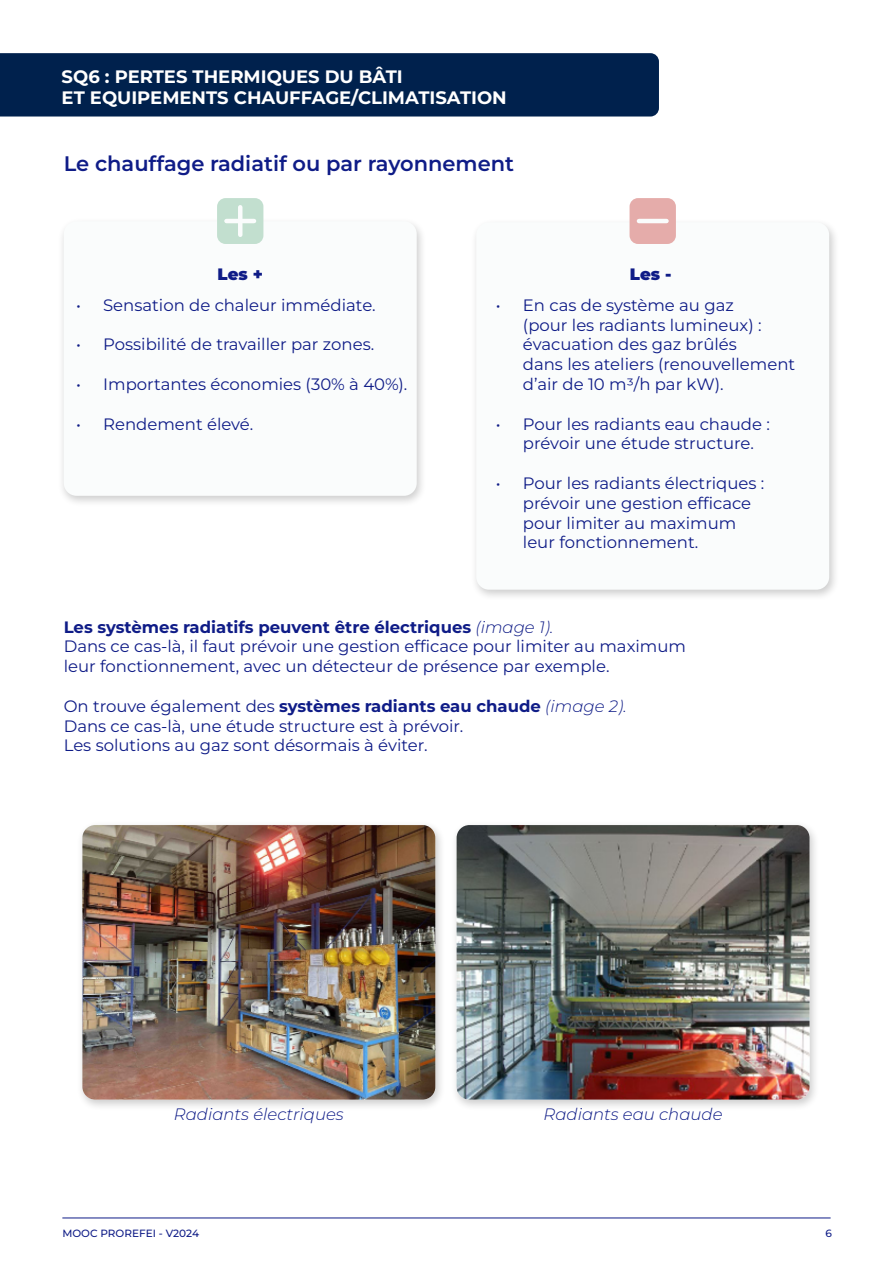
<style>
.page{position:relative;width:893px;height:1263px;background:#fff}
.page>*{position:absolute;margin:0;border:0;box-sizing:border-box;transform-origin:0 0}
.t1{font:600 21px "Montserrat";color:#0f1c87}
.t2{font:700 18px/21.6px "Montserrat";color:#fff}
.t3{font:16.5px/19.8px "Montserrat";color:#0f1c87}
.t4{font:italic 300 16.5px "Montserrat";color:#0f1c87}
.t5{font:900 16.5px "Montserrat";color:#0f1c87}
.t6{font:500 10.5px "Montserrat";color:#0f1c87}
.s1{font-weight:700}
.s2{font-weight:300;font-style:italic}
</style>
<div class="page">
<hr style="left:62px;top:1217px;width:769px;height:1px;background:#0f1c87">
<div style="left:0;top:53px;width:659px;height:64px;background:#00214d"></div>
<div style="left:58px;top:217px;width:369px;height:291px;background:#000;opacity:.2"></div>
<div style="left:64px;top:221px;width:353px;height:275px;background:#fafcfc;border-radius:13px"></div>
<div style="left:217px;top:198px;width:46px;height:46px;background:#c2dfcf;border-radius:9px"></div>
<hr style="left:226px;top:219px;width:28px;height:4px;background:#fafcfc">
<hr style="left:238px;top:207px;width:4px;height:28px;background:#fafcfc">
<div style="left:470px;top:218px;width:369px;height:383px;background:#000;opacity:.2"></div>
<div style="left:476px;top:222px;width:353px;height:368px;background:#fafcfc;border-radius:13px"></div>
<div style="left:630px;top:198px;width:46px;height:46px;background:#e5acaa;border-radius:9px"></div>
<hr style="left:639px;top:219px;width:27px;height:4px;background:#fafcfc">
<div style="left:450px;top:821px;width:370px;height:291px;background:#000;opacity:.2"></div>
<img style="left:457px;top:825px;width:352px;height:274px">
<div style="left:76px;top:821px;width:370px;height:291px;background:#000;opacity:.2"></div>
<img style="left:82px;top:825px;width:353px;height:274px">
<p class="t2" style="left:62px;top:65px;width:447px">SQ6 : PERTES THERMIQUES DU BÂTI<br>ET EQUIPEMENTS CHAUFFAGE/CLIMATISATION</p>
<p class="t1" style="left:64px;top:149px;width:452px">Le chauffage radiatif ou par rayonnement</p>
<p class="t5" style="left:217px;top:262px;width:47px">Les +</p>
<p class="t5" style="left:630px;top:262px;width:43px">Les -</p>
<p class="t3" style="left:76px;top:295px;width:301px">• Sensation de chaleur immédiate.</p>
<p class="t3" style="left:76px;top:334px;width:300px">• Possibilité de travailler par zones.</p>
<p class="t3" style="left:76px;top:374px;width:333px">• Importantes économies (30% à 40%).</p>
<p class="t3" style="left:76px;top:413px;width:179px">• Rendement élevé.</p>
<p class="t3" style="left:523px;top:295px;width:274px;text-indent:-27px">• En cas de système au gaz<br>(pour les radiants lumineux) : évacuation des gaz brûlés<br>dans les ateliers (renouvellement d’air de 10 m3/h par kW).</p>
<p class="t3" style="left:523px;top:413px;width:248px;text-indent:-27px">• Pour les radiants eau chaude : prévoir une étude structure.</p>
<p class="t3" style="left:523px;top:473px;width:243px;text-indent:-27px">• Pour les radiants électriques : prévoir une gestion efficace pour limiter au maximum leur fonctionnement.</p>
<p class="t3" style="left:64px;top:616px;width:624px"><span class="s1">Les systèmes radiatifs peuvent être électriques</span> <span class="s2">(image 1).<br></span>Dans ce cas-là, il faut prévoir une gestion efficace pour limiter au maximum leur fonctionnement, avec un détecteur de présence par exemple.</p>
<p class="t3" style="left:64px;top:696px;width:564px">On trouve également des <span class="s1">systèmes radiants eau chaude</span> <span class="s2">(image 2).<br></span>Dans ce cas-là, une étude structure est à prévoir.<br>Les solutions au gaz sont désormais à éviter.</p>
<p class="t4" style="left:174px;top:1102px;width:171px">Radiants électriques</p>
<p class="t4" style="left:544px;top:1102px;width:180px">Radiants eau chaude</p>
<p class="t6" style="left:62px;top:1226px;width:138px">MOOC PROREFEI - V2024</p>
<p class="t6" style="left:825px;top:1226px;width:8px">6</p>
</div>
